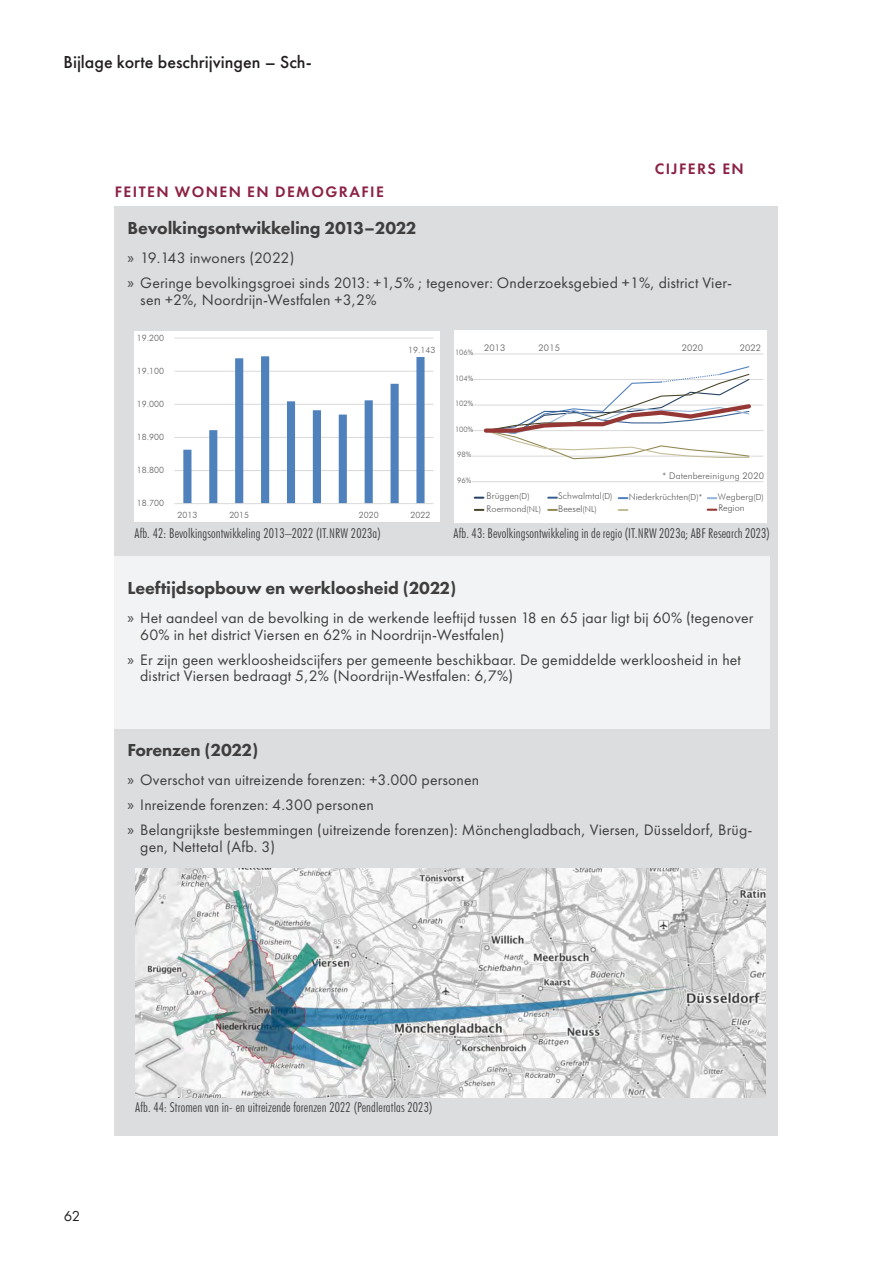
<style>
.page{position:relative;width:893px;height:1263px;background:#fff}
.page>*{position:absolute;margin:0;border:0;box-sizing:border-box;transform-origin:0 0}
.Fließtext_neu{font:800 18px "Futura PT";letter-spacing:-.01em;color:#3e3e3f}
.t1{font:500 18px "Futura PT";color:#231f20}
.t2{font:15.75px/16.5px "Futura PT";letter-spacing:.01em;color:#3e3e3f}
.Überschrift_Ebene_3{font:600 15.75px "Futura PT";letter-spacing:.09em;color:#8b2143}
.t3{font:15px "Futura PT";color:#231f20}
.Bildunterschrift{font:300 condensed 13.5px "Futura BT";letter-spacing:.01em;color:#3e3e3f}
.t4{font:300 9.15px "Futura BT";letter-spacing:.01em;color:#585858}
.t5{font:300 8.7px "Futura BT";color:#595959}
.t6{font:300 7.5px "Futura BT";color:#585858}
.s1{font-family:"Myriad Pro"}
.s2{font-size:8.25px}
</style>
<div class="page">
<div style="left:115px;top:206px;width:655px;height:929px;background:#dcdddf"></div>
<div style="left:115px;top:556px;width:655px;height:173px;background:#f2f3f4"></div>
<img style="left:135px;top:868px;width:630px;height:230px">
<svg style="left:134px;top:331px;width:305px;height:192px"></svg>
<div style="left:454px;top:331px;width:312px;height:192px;background:#fff"></div>
<hr style="left:471px;top:481px;width:292px;height:1px;background:#d9d9d9">
<hr style="left:471px;top:456px;width:292px;height:1px;background:#d9d9d9">
<hr style="left:471px;top:430px;width:292px;height:1px;background:#d9d9d9">
<hr style="left:471px;top:405px;width:292px;height:1px;background:#d9d9d9">
<hr style="left:471px;top:379px;width:292px;height:1px;background:#d9d9d9">
<hr style="left:471px;top:354px;width:292px;height:1px;background:#d9d9d9">
<svg style="left:482px;top:366px;width:272px;height:94px"></svg>
<svg style="left:475px;top:497px;width:8px;height:2px"></svg>
<svg style="left:548px;top:497px;width:9px;height:2px"></svg>
<svg style="left:708px;top:497px;width:8px;height:2px"></svg>
<svg style="left:548px;top:509px;width:9px;height:2px"></svg>
<svg style="left:619px;top:509px;width:8px;height:2px"></svg>
<svg style="left:708px;top:509px;width:8px;height:2px"></svg>
<svg style="left:475px;top:509px;width:8px;height:2px"></svg>
<svg style="left:619px;top:497px;width:8px;height:2px"></svg>
<p class="t1" style="left:64px;top:51px;width:250px">Bijlage korte beschrijvingen – Sch-</p>
<p class="Überschrift_Ebene_3" style="left:655px;top:159px;width:91px">CIJFERS EN</p>
<p class="Überschrift_Ebene_3" style="left:115px;top:182px;width:270px">FEITEN WONEN EN DEMOGRAFIE</p>
<p class="Fließtext_neu" style="left:128px;top:217px;width:291px">Bevolkingsontwikkeling 2013–2022</p>
<p class="t2" style="left:128px;top:250px;width:168px"><span class="s1">»</span> 19.143 inwoners (2022)</p>
<p class="t2" style="left:140px;top:275px;width:593px;text-indent:-13px"><span class="s1">»</span> Geringe bevolkingsgroei sinds 2013: +1,5% ; tegenover: Onderzoeksgebied +1%, district Vier&shy;sen +2%, Noordrijn-Westfalen +3,2%</p>
<p class="t5" style="left:137px;top:332px;width:29px">19.200</p>
<p class="t5" style="left:137px;top:366px;width:29px">19.100</p>
<p class="t5" style="left:137px;top:399px;width:29px">19.000</p>
<p class="t5" style="left:137px;top:432px;width:29px">18.900</p>
<p class="t5" style="left:137px;top:465px;width:29px">18.800</p>
<p class="t5" style="left:137px;top:498px;width:29px">18.700</p>
<p class="t5" style="left:408px;top:345px;width:29px">19.143</p>
<p class="t5" style="left:178px;top:509px;width:21px">2013</p>
<p class="t5" style="left:229px;top:509px;width:21px">2015</p>
<p class="t5" style="left:359px;top:509px;width:21px">2020</p>
<p class="t5" style="left:411px;top:509px;width:21px">2022</p>
<p class="t6" style="left:455px;top:348px;width:20px">106%</p>
<p class="t6" style="left:455px;top:373px;width:20px">104%</p>
<p class="t6" style="left:455px;top:399px;width:20px">102%</p>
<p class="t6" style="left:455px;top:425px;width:20px">100%</p>
<p class="t6" style="left:457px;top:450px;width:16px">98%</p>
<p class="t6" style="left:457px;top:476px;width:16px">96%</p>
<p class="t4" style="left:484px;top:342px;width:23px">2013</p>
<p class="t4" style="left:539px;top:342px;width:23px">2015</p>
<p class="t4" style="left:682px;top:342px;width:23px">2020</p>
<p class="t4" style="left:740px;top:342px;width:23px">2022</p>
<p class="t4" style="left:487px;top:491px;width:44px">Brüggen<span class="s2">(D)</span></p>
<p class="t4" style="left:487px;top:503px;width:56px">Roermond<span class="s2">(NL)</span></p>
<p class="t4" style="left:662px;top:470px;width:103px">* Datenbereinigung 2020</p>
<p class="t4" style="left:558px;top:491px;width:56px">Schwalmtal<span class="s2">(D)</span></p>
<p class="t4" style="left:718px;top:491px;width:48px">Wegberg<span class="s2">(D)</span></p>
<p class="t4" style="left:629px;top:491px;width:75px">Niederkrüchten<span class="s2">(D)*</span></p>
<p class="t4" style="left:558px;top:503px;width:40px">Beesel<span class="s2">(NL)</span></p>
<p class="t4" style="left:718px;top:503px;width:28px">Region</p>
<p class="Bildunterschrift" style="left:134px;top:525px;width:248px">Afb. 42: Bevolkingsontwikkeling 2013–2022 (IT.NRW 2023a)</p>
<p class="Bildunterschrift" style="left:454px;top:525px;width:318px">Afb. 43: Bevolkingsontwikkeling in de regio (IT.NRW 2023a; ABF Research 2023)</p>
<p class="Fließtext_neu" style="left:128px;top:577px;width:330px">Leeftijdsopbouw en werkloosheid (2022)</p>
<p class="t2" style="left:140px;top:610px;width:615px;text-indent:-13px"><span class="s1">»</span> Het aandeel van de bevolking in de werkende leeftijd tussen 18 en 65 jaar ligt bij 60% (tegenover<br>60% in het district Viersen en 62% in Noordrijn-Westfalen)</p>
<p class="t2" style="left:140px;top:651px;width:602px;text-indent:-13px"><span class="s1">»</span> Er zijn geen werkloosheidscijfers per gemeente beschikbaar. De gemiddelde werkloosheid in het district Viersen bedraagt 5,2% (Noordrijn-Westfalen: 6,7%)</p>
<p class="Fließtext_neu" style="left:128px;top:739px;width:132px">Forenzen (2022)</p>
<p class="t2" style="left:128px;top:772px;width:353px"><span class="s1">»</span> Overschot van uitreizende forenzen: +3.000 personen</p>
<p class="t2" style="left:128px;top:797px;width:248px"><span class="s1">»</span> Inreizende forenzen: 4.300 personen</p>
<p class="t2" style="left:140px;top:822px;width:614px;text-indent:-13px"><span class="s1">»</span> Belangrijkste bestemmingen (uitreizende forenzen): Mönchengladbach, Viersen, Düsseldorf, Brüg&shy;gen, Nettetal (Afb. 3)</p>
<p class="t3" style="left:64px;top:1207px;width:18px">62</p>
<p class="Bildunterschrift" style="left:135px;top:1099px;width:299px">Afb. 44: Stromen van in- en uitreizende forenzen 2022 (Pendleratlas 2023)</p>
</div>
